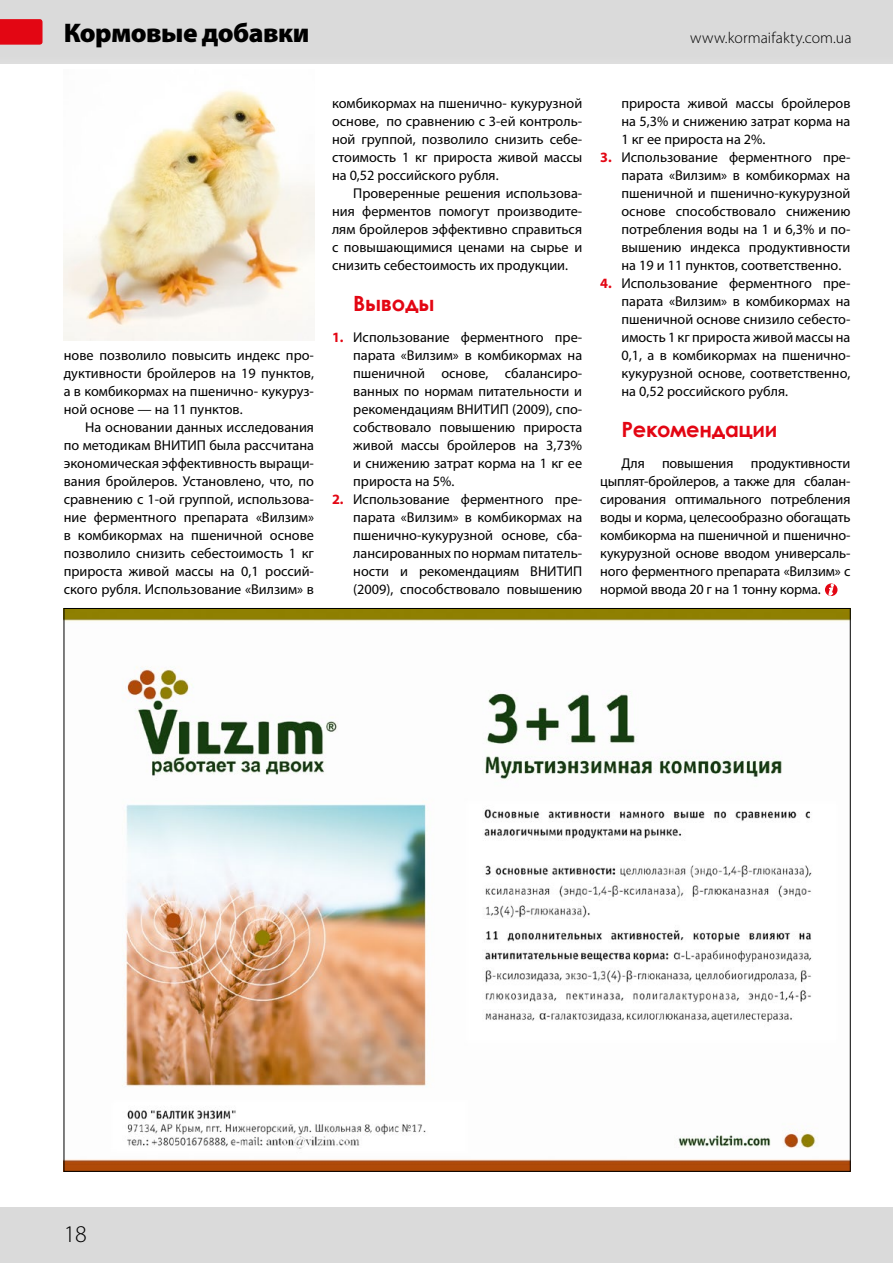
<style>
.page{position:relative;width:893px;height:1263px;background:#fff}
.page>*{position:absolute;margin:0;border:0;box-sizing:border-box;transform-origin:0 0}
.t1{font:900 27px "Myriad Pro";letter-spacing:-.02em;color:#000}
.t2{font:300 24px "Myriad Pro";color:#000}
.t3{font:700 21px "Century Gothic";letter-spacing:-.015em;color:#e30613}
.t4{font:300 15.75px "Myriad Pro";letter-spacing:.01em;color:#000}
.t5{font:14.25px/18px "Myriad Pro";color:#000;text-align:justify}
.s1{font-weight:700;color:#e30613}
</style>
<div class="page">
<div style="left:0;top:1208px;width:893px;height:55px;background:#dadada"></div>
<div style="left:0;top:0;width:893px;height:64px;background:#dadada"></div>
<svg style="left:0;top:19px;width:43px;height:26px"></svg>
<svg style="left:825px;top:583px;width:12px;height:13px"></svg>
<svg style="left:829px;top:584px;width:4px;height:11px"></svg>
<img style="left:66px;top:610px;width:782px;height:559px">
<img style="left:64px;top:90px;width:250px;height:250px">
<h1 class="t1" style="left:64px;top:18px;width:247px">Кормовые добавки</h1>
<p class="t4" style="left:690px;top:29px;width:163px">www.kormaifakty.com.ua</p>
<p class="t5" style="left:64px;top:346px;width:252px">нове позволило повысить индекс про&shy;дуктивности бройлеров на 19 пунктов, а в комбикормах на пшенично- кукуруз&shy;ной основе — на 11 пунктов.</p>
<p class="t5" style="left:64px;top:418px;width:252px;text-indent:21px">На основании данных исследования по методикам ВНИТИП была рассчитана экономическая эффективность выращи&shy;вания бройлеров. Установлено, что, по сравнению с 1-ой группой, использова&shy;ние ферментного препарата «Вилзим» в комбикормах на пшеничной основе позволило снизить себестоимость 1 кг прироста живой массы на 0,1 россий&shy;ского рубля. Использование «Вилзим» в</p>
<p class="t5" style="left:332px;top:94px;width:252px">комбикормах на пшенично- кукурузной основе, по сравнению с 3-ей контроль&shy;ной группой, позволило снизить себе&shy;стоимость 1 кг прироста живой массы на 0,52 российского рубля.</p>
<p class="t5" style="left:332px;top:184px;width:252px;text-indent:21px">Проверенные решения использова&shy;ния ферментов помогут производите&shy;лям бройлеров эффективно справиться с повышающимися ценами на сырье и снизить себестоимость их продукции.</p>
<h3 class="t3" style="left:353px;top:287px;width:83px">Выводы</h3>
<p class="t5" style="left:353px;top:328px;width:230px;text-indent:-21px"><span class="s1">1.</span> Использование ферментного пре&shy;парата «Вилзим» в комбикормах на пшеничной основе, сбалансиро&shy;ванных по нормам питательности и рекомендациям ВНИТИП (2009), спо&shy;собствовало повышению прироста живой массы бройлеров на 3,73% и снижению затрат корма на 1 кг ее прироста на 5%.</p>
<p class="t5" style="left:353px;top:490px;width:230px;text-indent:-21px"><span class="s1">2.</span> Использование ферментного пре&shy;парата «Вилзим» в комбикормах на пшенично-кукурузной основе, сба&shy;лансированных по нормам питатель&shy;ности и рекомендациям ВНИТИП (2009), способствовало повышению</p>
<p class="t5" style="left:621px;top:94px;width:230px">прироста живой массы бройлеров на 5,3% и снижению затрат корма на 1 кг ее прироста на 2%.</p>
<p class="t5" style="left:621px;top:148px;width:230px;text-indent:-21px"><span class="s1">3.</span> Использование ферментного пре&shy;парата «Вилзим» в комбикормах на пшеничной и пшенично-кукурузной основе способствовало снижению потребления воды на 1 и 6,3% и по&shy;вышению индекса продуктивности на 19 и 11 пунктов, соответственно.</p>
<p class="t5" style="left:621px;top:274px;width:230px;text-indent:-21px"><span class="s1">4.</span> Использование ферментного пре&shy;парата «Вилзим» в комбикормах на пшеничной основе снизило себесто&shy;имость 1 кг прироста живой массы на 0,1, а в комбикормах на пшенично&shy;кукурузной основе, соответственно, на 0,52 российского рубля.</p>
<h3 class="t3" style="left:621px;top:413px;width:157px">Рекомендации</h3>
<p class="t5" style="left:600px;top:454px;width:252px;text-indent:21px">Для повышения продуктивности цыплят-бройлеров, а также для сбалан&shy;сирования оптимального потребления воды и корма, целесообразно обогащать комбикорма на пшеничной и пшенично&shy;кукурузной основе вводом универсаль&shy;ного ферментного препарата «Вилзим» с нормой ввода 20 г на 1 тонну корма.</p>
<h2 class="t2" style="left:64px;top:1221px;width:25px">18</h2>
</div>
